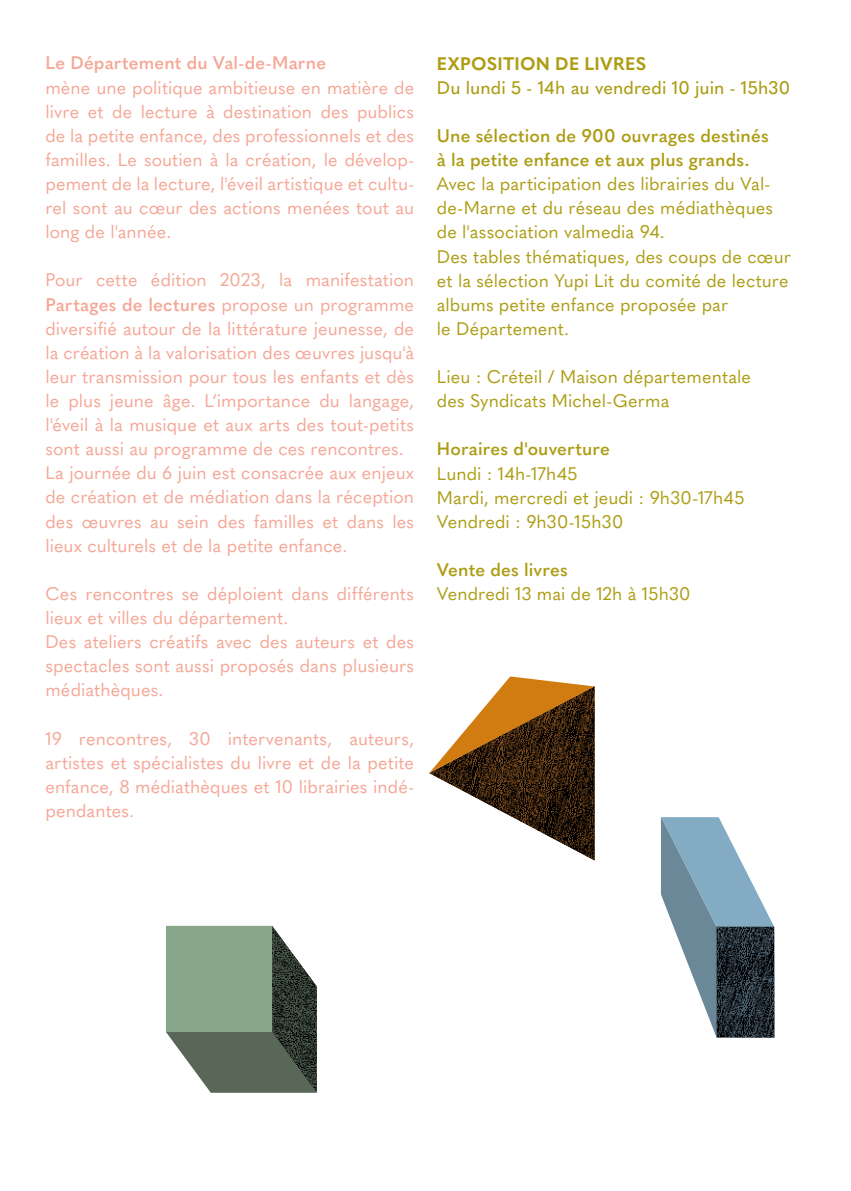
<style>
.page{position:relative;width:851px;height:1191px;background:#fff}
.page>*{position:absolute;margin:0;border:0;box-sizing:border-box;transform-origin:0 0}
.t1{font:18px/24.2px "Quasimoda";letter-spacing:.005em;color:#f5a796;text-align:justify}
.t2{font:18px/24.2px "Quasimoda";letter-spacing:.005em;color:#ad9d14}
.t3{font:600 18px/24.2px "Quasimoda";letter-spacing:.01em;color:#ad9d14}
.t4{font:500 18px "Quasimoda";letter-spacing:.01em;color:#ad9d14}
.t5{font:600 18px "Quasimoda";letter-spacing:.01em;color:#f5a796}
.t6{font:700 18px "Quasimoda";letter-spacing:.015em;color:#ad9d14}
.s1{font-weight:600}
</style>
<div class="page">
<svg style="left:429px;top:676px;width:165px;height:184px"></svg>
<svg style="left:166px;top:926px;width:106px;height:166px;background:#839a84"></svg>
<img style="left:272px;top:926px;width:45px;height:166px">
<svg style="left:661px;top:817px;width:113px;height:219px"></svg>
<img style="left:716px;top:926px;width:58px;height:111px">
<p class="t5" style="left:45px;top:49px;width:282px">Le Département du Val-de-Marne</p>
<p class="t1" style="left:45px;top:74px;width:370px">mène une politique ambitieuse en matière de livre et de lecture à destination des publics de la petite enfance, des professionnels et des familles. Le soutien à la création, le dévelop&shy;pement de la lecture, l'éveil artistique et cultu&shy;rel sont au cœur des actions menées tout au long de l'année.</p>
<p class="t1" style="left:45px;top:267px;width:370px;text-align:left">Pour cette édition 2023, la manifestation <span class="s1">Partages de lectures</span> propose un programme diversifié autour de la littérature jeunesse, de la création à la valorisation des œuvres jusqu'à leur transmission pour tous les enfants et dès le plus jeune âge. L‘importance du langage, l'éveil à la musique et aux arts des tout-petits sont aussi au programme de ces rencontres.<br>La journée du 6 juin est consacrée aux enjeux de création et de médiation dans la réception des œuvres au sein des familles et dans les lieux culturels et de la petite enfance.</p>
<p class="t1" style="left:45px;top:580px;width:370px;text-align:left">Ces rencontres se déploient dans différents lieux et villes du département.<br>Des ateliers créatifs avec des auteurs et des spectacles sont aussi proposés dans plusieurs médiathèques.</p>
<p class="t1" style="left:45px;top:725px;width:370px">19 rencontres, 30 intervenants, auteurs, artistes et spécialistes du livre et de la petite enfance, 8 médiathèques et 10 librairies indé&shy;pendantes.</p>
<p class="t6" style="left:437px;top:49px;width:211px">EXPOSITION DE LIVRES</p>
<p class="t4" style="left:437px;top:74px;width:355px">Du lundi 5 - 14h au vendredi 10 juin - 15h30</p>
<p class="t3" style="left:437px;top:122px;width:333px">Une sélection de 900 ouvrages destinés à la petite enfance et aux plus grands.</p>
<p class="t2" style="left:437px;top:170px;width:355px">Avec la participation des librairies du Val&shy;de-Marne et du réseau des médiathèques de l'association valmedia 94.<br>Des tables thématiques, des coups de cœur et la sélection Yupi Lit du comité de lecture albums petite enfance proposée par<br>le Département.</p>
<p class="t2" style="left:437px;top:363px;width:316px">Lieu : Créteil / Maison départementale des Syndicats Michel-Germa</p>
<p class="t3" style="left:437px;top:436px;width:175px">Horaires d'ouverture</p>
<p class="t2" style="left:437px;top:460px;width:309px">Lundi : 14h-17h45<br>Mardi, mercredi et jeudi : 9h30-17h45<br>Vendredi : 9h30-15h30</p>
<p class="t3" style="left:437px;top:556px;width:133px">Vente des livres</p>
<p class="t2" style="left:437px;top:580px;width:255px">Vendredi 13 mai de 12h à 15h30</p>
</div>
